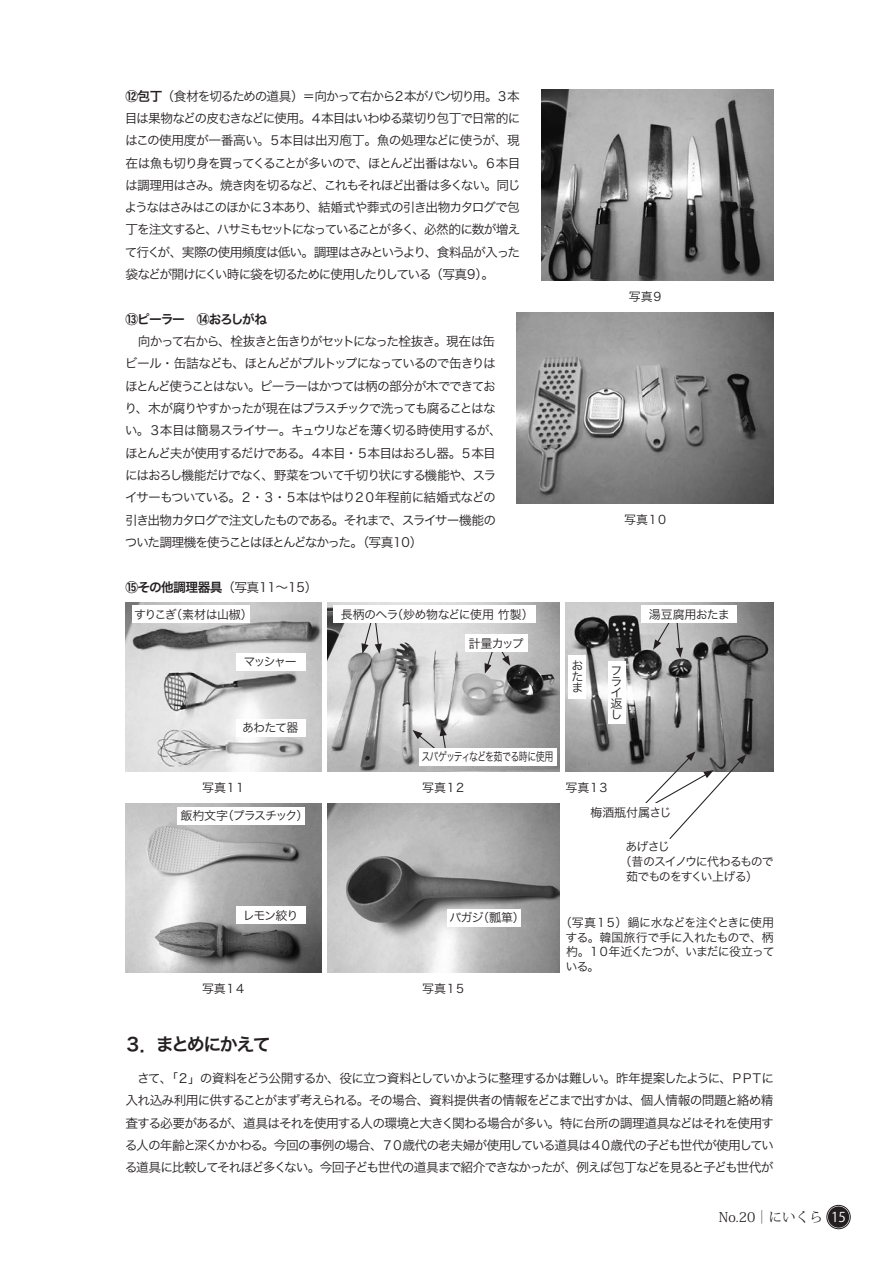
<style>
.page{position:relative;width:893px;height:1263px;background:#fff}
.page>*{position:absolute;margin:0;border:0;box-sizing:border-box;transform-origin:0 0}
.t1{font:18px "Hira Kaku Pro N W6";letter-spacing:-.095em;color:#231f20}
.t2{font:13.5px "Koz Min Pro";color:#231f20}
.t3{font:12.75px/22.4px "Hira Kaku Pro N W3";letter-spacing:-.095em;color:#231f20;text-align:justify}
.t4{font:12.75px "Hira Kaku Pro N W6";letter-spacing:-.09em;color:#231f20}
.t5{font:12px/11.2px "Hira Kaku Pro N W3";letter-spacing:-.08em;color:#231f20;text-align:justify}
.t6{font:12px "Hira Kaku Pro N W3";letter-spacing:-.045em;color:#231f20}
.t7{font:12px "Hira Kaku Pro N W3";letter-spacing:-.08em;color:#231f20;scale:.75 1}
.t8{font:12px "Hira Kaku Pro N W3";letter-spacing:-.055em;color:#231f20}
.t9{font:12px "Hira Kaku Pro N W3";letter-spacing:-.04em;color:#231f20}
.t10{font:12px "Hira Kaku Pro N W3";letter-spacing:-.005em;color:#231f20}
.s1{font-family:"Hira Kaku Pro N W6"}
.s2{font-family:"Koz Go Pro";color:#fff}
</style>
<div class="page">
<div style="left:828px;top:1206px;width:21px;height:22px;background:#231f20;border-radius:50%"></div>
<div style="left:827px;top:1205px;width:23px;height:24px;border:1px solid #231f20;border-radius:50%"></div>
<img style="left:541px;top:89px;width:233px;height:192px">
<img style="left:125px;top:804px;width:197px;height:169px">
<img style="left:327px;top:804px;width:233px;height:169px">
<img style="left:125px;top:603px;width:197px;height:169px">
<img style="left:327px;top:603px;width:233px;height:169px">
<img style="left:566px;top:603px;width:208px;height:169px">
<img style="left:517px;top:313px;width:257px;height:191px">
<div style="left:132px;top:605px;width:117px;height:17px;background:#fff"></div>
<div style="left:236px;top:653px;width:69px;height:17px;background:#fff"></div>
<div style="left:177px;top:807px;width:128px;height:17px;background:#fff"></div>
<div style="left:236px;top:719px;width:69px;height:17px;background:#fff"></div>
<div style="left:236px;top:907px;width:69px;height:17px;background:#fff"></div>
<div style="left:447px;top:909px;width:74px;height:17px;background:#fff"></div>
<svg style="left:362px;top:622px;width:20px;height:32px"></svg>
<svg style="left:653px;top:622px;width:30px;height:36px"></svg>
<svg style="left:633px;top:751px;width:113px;height:88px"></svg>
<svg style="left:412px;top:726px;width:37px;height:34px"></svg>
<svg style="left:485px;top:651px;width:25px;height:23px"></svg>
<div style="left:333px;top:605px;width:202px;height:17px;background:#fff"></div>
<div style="left:419px;top:748px;width:137px;height:17px;background:#fff"></div>
<div style="left:465px;top:634px;width:62px;height:17px;background:#fff"></div>
<div style="left:641px;top:605px;width:96px;height:17px;background:#fff"></div>
<div style="left:583px;top:804px;width:95px;height:17px;background:#fff"></div>
<div style="left:569px;top:655px;width:17px;height:43px;background:#fff"></div>
<div style="left:608px;top:661px;width:17px;height:63px;background:#fff"></div>
<p class="t3" style="left:125px;top:84px;width:397px"><span class="s1">⑫包丁</span>（食材を切るための道具）＝向かって右から２本がパン切り用。３本目は果物などの皮むきなどに使用。４本目はいわゆる菜切り包丁で日常的にはこの使用度が一番高い。５本目は出刃庖丁。魚の処理などに使うが、現在は魚も切り身を買ってくることが多いので、ほとんど出番はない。６本目は調理用はさみ。焼き肉を切るなど、これもそれほど出番は多くない。同じようなはさみはこのほかに３本あり、結婚式や葬式の引き出物カタログで包丁を注文すると、ハサミもセットになっていることが多く、必然的に数が増えて行くが、実際の使用頻度は低い。調理はさみというより、食料品が入った袋などが開けにくい時に袋を切るために使用したりしている（写真9）。</p>
<p class="t4" style="left:125px;top:307px;width:143px">⑬ピーラー　⑭おろしがね</p>
<p class="t3" style="left:124px;top:329px;width:379px;text-align:left">　向かって右から、栓抜きと缶きりがセットになった栓抜き。現在は缶ビール・缶詰なども、ほとんどがプルトップになっているので缶きりはほとんど使うことはない。ピーラーはかつては柄の部分が木でできており、木が腐りやすかったが現在はプラスチックで洗っても腐ることはない。３本目は簡易スライサー。キュウリなどを薄く切る時使用するが、ほとんど夫が使用するだけである。４本目・５本目はおろし器。５本目にはおろし機能だけでなく、野菜をついて千切り状にする機能や、スライサーもついている。２・３・５本はやはり２０年程前に結婚式などの引き出物カタログで注文したものである。それまで、スライサー機能のついた調理機を使うことはほとんどなかった。（写真10）</p>
<p class="t3" style="left:125px;top:575px;width:193px"><span class="s1">⑮その他調理器具</span>（写真11～15）</p>
<p class="t8" style="left:134px;top:603px;width:120px">すりこぎ（素材は山椒）</p>
<p class="t5" style="left:243px;top:655px;width:55px">マッシャー</p>
<p class="t5" style="left:242px;top:721px;width:58px">あわたて器</p>
<p class="t5" style="left:202px;top:781px;width:45px">写真１１</p>
<p class="t5" style="left:180px;top:809px;width:130px">飯杓文字（プラスチック）</p>
<p class="t6" style="left:341px;top:603px;width:194px">長柄のヘラ（炒め物などに使用 竹製）</p>
<p class="t5" style="left:468px;top:636px;width:57px">計量カップ</p>
<p class="t7" style="left:421px;top:746px;width:178px">スパゲッティなどを茹でる時に使用</p>
<p class="t5" style="left:422px;top:781px;width:46px">写真１２</p>
<p class="t5" style="left:243px;top:909px;width:57px">レモン絞り</p>
<p class="t5" style="left:449px;top:911px;width:77px">パガジ（瓢箪）</p>
<p class="t5" style="left:202px;top:982px;width:46px">写真１４</p>
<p class="t5" style="left:422px;top:982px;width:46px">写真１５</p>
<p class="t5" style="left:629px;top:290px;width:36px">写真９</p>
<p class="t5" style="left:624px;top:513px;width:46px">写真１０</p>
<p class="t5" style="left:571px;top:659px;width:13px">おたま</p>
<p class="t5" style="left:611px;top:664px;width:13px;text-align:left">フライ返し</p>
<p class="t5" style="left:565px;top:781px;width:46px">写真１３</p>
<p class="t9" style="left:649px;top:603px;width:82px">湯豆腐用おたま</p>
<p class="t10" style="left:590px;top:801px;width:83px">梅酒瓶付属さじ</p>
<p class="t5" style="left:625px;top:840px;width:46px">あげさじ</p>
<p class="t5" style="left:620px;top:855px;width:156px">（昔のスイノウに代わるもので</p>
<p class="t5" style="left:626px;top:870px;width:134px">茹でものをすくい上げる）</p>
<p class="t5" style="left:565px;top:914px;width:211px;line-height:14.9px;text-indent:-6px">（写真１５）鍋に水などを注ぐときに使用する。韓国旅行で手に入れたもので、柄杓。１０年近くたつが、いまだに役立っている。</p>
<h1 class="t1" style="left:124px;top:1028px;width:148px">３．まとめにかえて</h1>
<p class="t3" style="left:125px;top:1066px;width:651px">　さて、「２」の資料をどう公開するか、役に立つ資料としていかように整理するかは難しい。昨年提案したように、ＰＰＴに入れ込み利用に供することがまず考えられる。その場合、資料提供者の情報をどこまで出すかは、個人情報の問題と絡め精査する必要があるが、道具はそれを使用する人の環境と大きく関わる場合が多い。特に台所の調理道具などはそれを使用する人の年齢と深くかかわる。今回の事例の場合、７０歳代の老夫婦が使用している道具は４０歳代の子ども世代が使用している道具に比較してそれほど多くない。今回子ども世代の道具まで紹介できなかったが、例えば包丁などを見ると子ども世代が</p>
<p class="t2" style="left:719px;top:1208px;width:129px">No.20｜にいくら <span class="s2">15</span></p>
</div>
